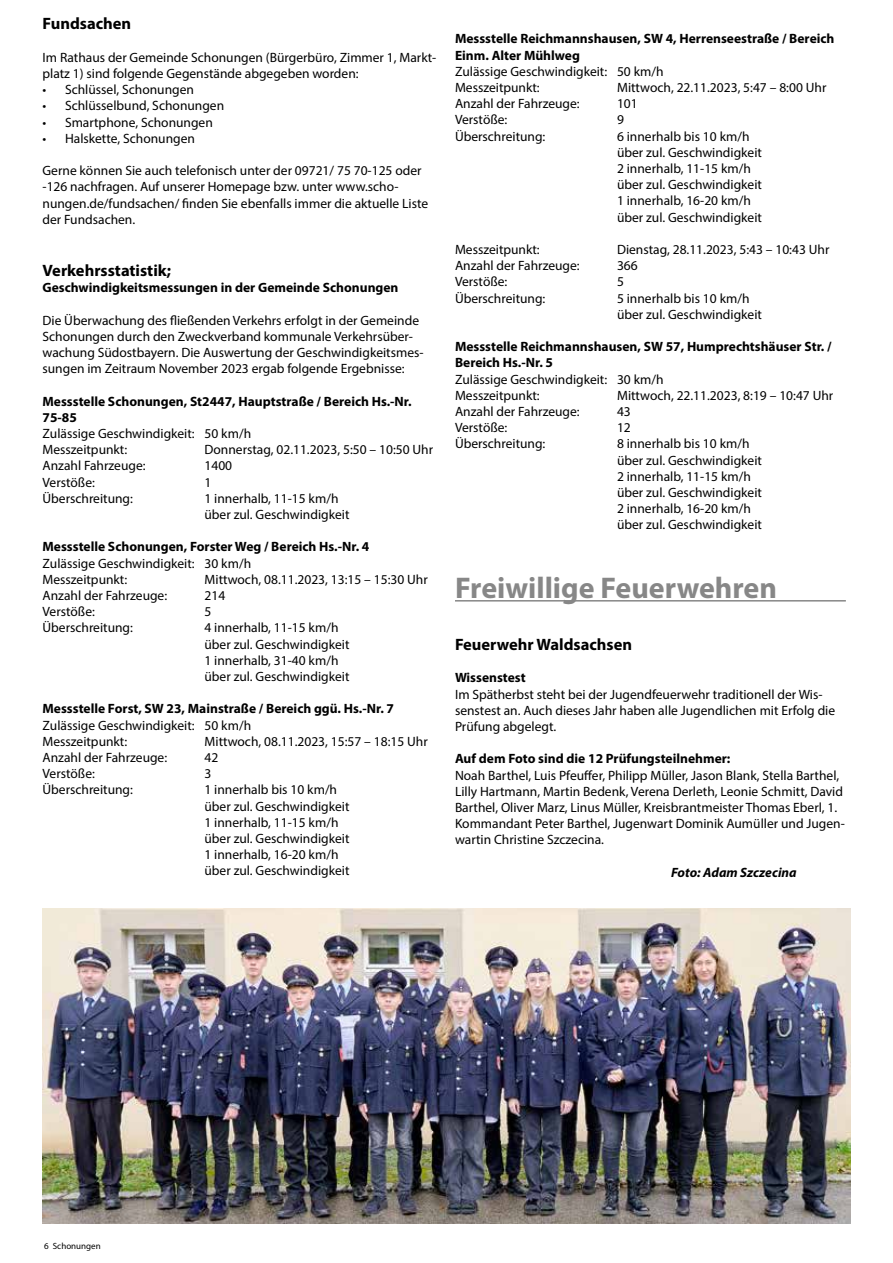
<style>
.page{position:relative;width:893px;height:1263px;background:#fff}
.page>*{position:absolute;margin:0;border:0;box-sizing:border-box;transform-origin:0 0}
.t1{font:700 30px "Myriad Pro";color:#878787}
.t2{font:700 16.5px "Myriad Pro";color:#000}
.t3{font:13.5px/16.2px "Myriad Pro";color:#000}
.t4{font:700 13.5px/16.2px "Myriad Pro";color:#000}
.t5{font:italic 700 13.5px "Myriad Pro";color:#000}
.t6{font:9px "Myriad Pro";color:#000}
</style>
<div class="page">
<hr style="left:455px;top:600px;width:391px;height:1px;background:#878787">
<img style="left:43px;top:908px;width:807px;height:316px">
<p class="t2" style="left:43px;top:13px;width:90px">Fundsachen</p>
<p class="t3" style="left:43px;top:49px;width:395px">Im Rathaus der Gemeinde Schonungen (Bürgerbüro, Zimmer 1, Markt&shy;platz 1) sind folgende Gegenstände abgegeben worden:</p>
<p class="t3" style="left:43px;top:81px;width:153px">• Schlüssel, Schonungen</p>
<p class="t3" style="left:43px;top:98px;width:183px">• Schlüsselbund, Schonungen</p>
<p class="t3" style="left:43px;top:114px;width:172px">• Smartphone, Schonungen</p>
<p class="t3" style="left:43px;top:130px;width:154px">• Halskette, Schonungen</p>
<p class="t3" style="left:43px;top:162px;width:387px">Gerne können Sie auch telefonisch unter der 09721/ 75 70-125 oder -126 nachfragen. Auf unserer Homepage bzw. unter www.scho&shy;nungen.de/fundsachen/ finden Sie ebenfalls immer die aktuelle Liste der Fundsachen.</p>
<p class="t2" style="left:43px;top:260px;width:130px">Verkehrsstatistik;</p>
<p class="t4" style="left:43px;top:279px;width:358px">Geschwindigkeitsmessungen in der Gemeinde Schonungen</p>
<p class="t3" style="left:43px;top:312px;width:383px">Die Überwachung des fließenden Verkehrs erfolgt in der Gemeinde Schonungen durch den Zweckverband kommunale Verkehrsüber&shy;wachung Südostbayern. Die Auswertung der Geschwindigkeitsmes&shy;sungen im Zeitraum November 2023 ergab folgende Ergebnisse:</p>
<p class="t4" style="left:43px;top:392px;width:371px">Messstelle Schonungen, St2447, Hauptstraße / Bereich Hs.-Nr.<br>75-85</p>
<p class="t3" style="left:43px;top:425px;width:210px">Zulässige Geschwindigkeit: 50 km/h<br>Messzeitpunkt:</p>
<p class="t3" style="left:205px;top:441px;width:230px">Donnerstag, 02.11.2023, 5:50 – 10:50 Uhr</p>
<p class="t3" style="left:43px;top:458px;width:105px">Anzahl Fahrzeuge:</p>
<p class="t3" style="left:205px;top:458px;width:29px">1400</p>
<p class="t3" style="left:43px;top:474px;width:54px">Verstöße:</p>
<p class="t3" style="left:205px;top:474px;width:8px">1</p>
<p class="t3" style="left:43px;top:490px;width:92px">Überschreitung:</p>
<p class="t3" style="left:205px;top:490px;width:146px">1 innerhalb, 11-15 km/h über zul. Geschwindigkeit</p>
<p class="t4" style="left:43px;top:538px;width:328px">Messstelle Schonungen, Forster Weg / Bereich Hs.-Nr. 4</p>
<p class="t3" style="left:43px;top:555px;width:210px">Zulässige Geschwindigkeit: 30 km/h<br>Messzeitpunkt:</p>
<p class="t3" style="left:205px;top:571px;width:225px">Mittwoch, 08.11.2023, 13:15 – 15:30 Uhr</p>
<p class="t3" style="left:43px;top:587px;width:126px">Anzahl der Fahrzeuge:</p>
<p class="t3" style="left:205px;top:587px;width:22px">214</p>
<p class="t3" style="left:43px;top:603px;width:54px">Verstöße:</p>
<p class="t3" style="left:205px;top:603px;width:8px">5</p>
<p class="t3" style="left:43px;top:620px;width:92px">Überschreitung:</p>
<p class="t3" style="left:205px;top:620px;width:146px">4 innerhalb, 11-15 km/h über zul. Geschwindigkeit<br>1 innerhalb, 31-40 km/h über zul. Geschwindigkeit</p>
<p class="t4" style="left:43px;top:700px;width:353px">Messstelle Forst, SW 23, Mainstraße / Bereich ggü. Hs.-Nr. 7</p>
<p class="t3" style="left:43px;top:717px;width:210px">Zulässige Geschwindigkeit: 50 km/h<br>Messzeitpunkt:</p>
<p class="t3" style="left:205px;top:733px;width:225px">Mittwoch, 08.11.2023, 15:57 – 18:15 Uhr</p>
<p class="t3" style="left:43px;top:749px;width:126px">Anzahl der Fahrzeuge:</p>
<p class="t3" style="left:205px;top:749px;width:15px">42</p>
<p class="t3" style="left:43px;top:765px;width:54px">Verstöße:</p>
<p class="t3" style="left:205px;top:765px;width:8px">3</p>
<p class="t3" style="left:43px;top:782px;width:92px">Überschreitung:</p>
<p class="t3" style="left:205px;top:782px;width:146px">1 innerhalb bis 10 km/h über zul. Geschwindigkeit<br>1 innerhalb, 11-15 km/h über zul. Geschwindigkeit<br>1 innerhalb, 16-20 km/h über zul. Geschwindigkeit</p>
<p class="t4" style="left:455px;top:30px;width:381px">Messstelle Reichmannshausen, SW 4, Herrenseestraße / Bereich<br>Einm. Alter Mühlweg</p>
<p class="t3" style="left:455px;top:63px;width:210px">Zulässige Geschwindigkeit: 50 km/h<br>Messzeitpunkt:</p>
<p class="t3" style="left:617px;top:79px;width:211px">Mittwoch, 22.11.2023, 5:47 – 8:00 Uhr</p>
<p class="t3" style="left:455px;top:95px;width:126px">Anzahl der Fahrzeuge:</p>
<p class="t3" style="left:617px;top:95px;width:22px">101</p>
<p class="t3" style="left:455px;top:111px;width:54px">Verstöße:</p>
<p class="t3" style="left:617px;top:111px;width:8px">9</p>
<p class="t3" style="left:455px;top:128px;width:92px">Überschreitung:</p>
<p class="t3" style="left:617px;top:128px;width:146px">6 innerhalb bis 10 km/h über zul. Geschwindigkeit<br>2 innerhalb, 11-15 km/h über zul. Geschwindigkeit<br>1 innerhalb, 16-20 km/h über zul. Geschwindigkeit</p>
<p class="t3" style="left:455px;top:241px;width:86px">Messzeitpunkt:</p>
<p class="t3" style="left:617px;top:241px;width:214px">Dienstag, 28.11.2023, 5:43 – 10:43 Uhr</p>
<p class="t3" style="left:455px;top:257px;width:126px">Anzahl der Fahrzeuge:</p>
<p class="t3" style="left:617px;top:257px;width:22px">366</p>
<p class="t3" style="left:455px;top:273px;width:54px">Verstöße:</p>
<p class="t3" style="left:617px;top:273px;width:8px">5</p>
<p class="t3" style="left:455px;top:290px;width:92px">Überschreitung:</p>
<p class="t3" style="left:617px;top:290px;width:146px">5 innerhalb bis 10 km/h über zul. Geschwindigkeit</p>
<p class="t4" style="left:455px;top:338px;width:378px">Messstelle Reichmannshausen, SW 57, Humprechtshäuser Str. /<br>Bereich Hs.-Nr. 5</p>
<p class="t3" style="left:455px;top:371px;width:210px">Zulässige Geschwindigkeit: 30 km/h<br>Messzeitpunkt:</p>
<p class="t3" style="left:617px;top:387px;width:218px">Mittwoch, 22.11.2023, 8:19 – 10:47 Uhr</p>
<p class="t3" style="left:455px;top:403px;width:126px">Anzahl der Fahrzeuge:</p>
<p class="t3" style="left:617px;top:403px;width:15px">43</p>
<p class="t3" style="left:455px;top:419px;width:54px">Verstöße:</p>
<p class="t3" style="left:617px;top:419px;width:15px">12</p>
<p class="t3" style="left:455px;top:435px;width:92px">Überschreitung:</p>
<p class="t3" style="left:617px;top:435px;width:146px">8 innerhalb bis 10 km/h über zul. Geschwindigkeit<br>2 innerhalb, 11-15 km/h über zul. Geschwindigkeit<br>2 innerhalb, 16-20 km/h über zul. Geschwindigkeit</p>
<h1 class="t1" style="left:455px;top:568px;width:324px">Freiwillige Feuerwehren</h1>
<p class="t2" style="left:455px;top:634px;width:179px">Feuerwehr Waldsachsen</p>
<p class="t4" style="left:455px;top:669px;width:72px">Wissenstest</p>
<p class="t3" style="left:455px;top:686px;width:382px">Im Spätherbst steht bei der Jugendfeuerwehr traditionell der Wis&shy;senstest an. Auch dieses Jahr haben alle Jugendlichen mit Erfolg die<br>Prüfung abgelegt.</p>
<p class="t4" style="left:455px;top:750px;width:277px">Auf dem Foto sind die 12 Prüfungsteilnehmer:</p>
<p class="t3" style="left:455px;top:767px;width:391px">Noah Barthel, Luis Pfeuffer, Philipp Müller, Jason Blank, Stella Barthel, Lilly Hartmann, Martin Bedenk, Verena Derleth, Leonie Schmitt, David Barthel, Oliver Marz, Linus Müller, Kreisbrantmeister Thomas Eberl, 1.<br>Kommandant Peter Barthel, Jugenwart Dominik Aumüller und Jugen&shy;wartin Christine Szczecina.</p>
<p class="t5" style="left:671px;top:863px;width:127px">Foto: Adam Szczecina</p>
<p class="t6" style="left:44px;top:1240px;width:58px">6 Schonungen</p>
</div>
